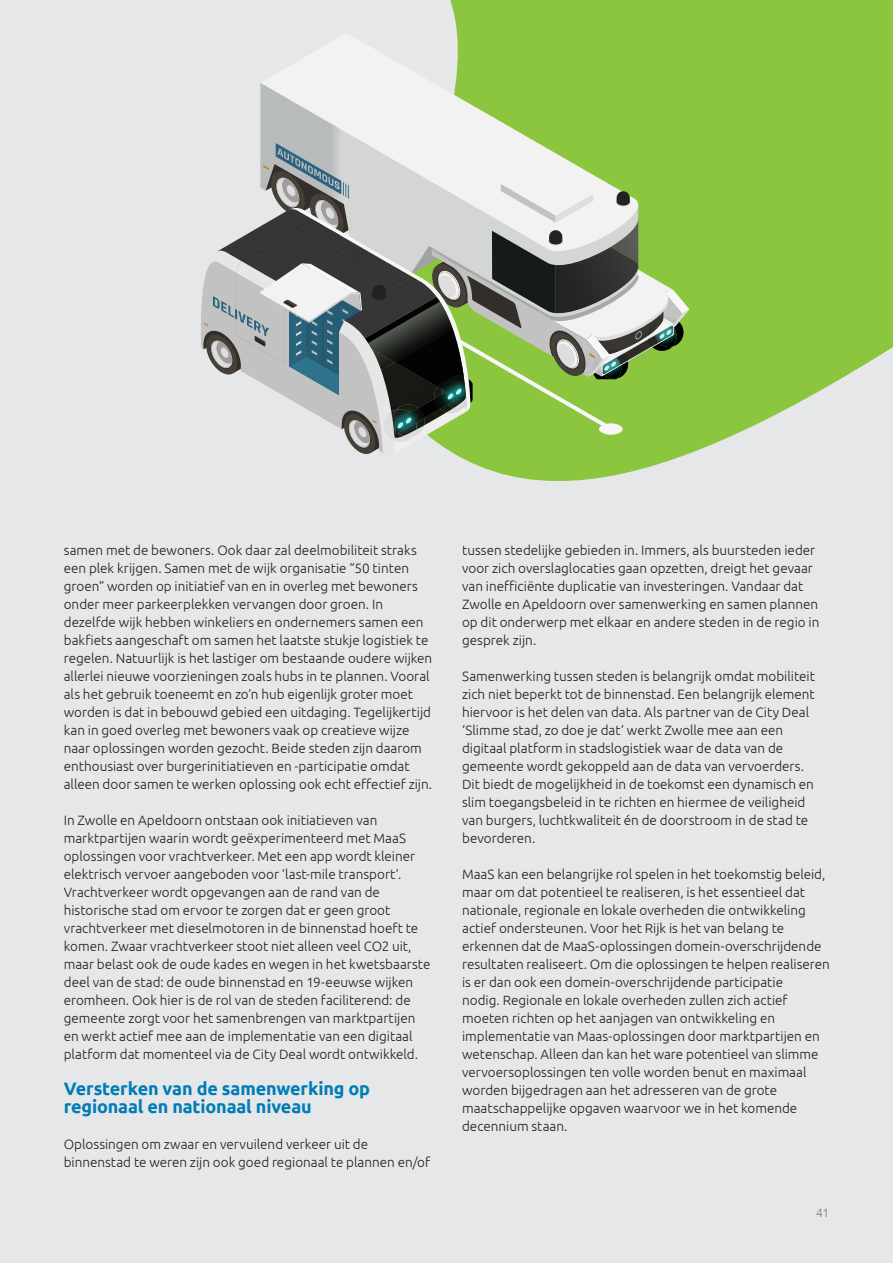
<style>
.page{position:relative;width:893px;height:1263px;background:#e6e7e9}
.page>*{position:absolute;margin:0;border:0;box-sizing:border-box;transform-origin:0 0}
.text{font:700 18px/18px "Ubuntu";letter-spacing:-.01em;color:#007cb6}
.text-2{font:300 13.5px/18px "Ubuntu";color:#231f20}
.t1{font:300 12px "Ubuntu";color:#76787b}
</style>
<div class="page">
<svg style="left:450px;top:0;width:443px;height:481px;fill:#8bc63e"></svg>
<svg style="left:260px;top:33px;width:386px;height:110px"></svg>
<svg style="left:200px;top:143px;width:489px;height:314px"></svg>
<p class="text-2" style="left:64px;top:540px;width:370px">samen met de bewoners. Ook daar zal deelmobiliteit straks een plek krijgen. Samen met de wijk organisatie “50 tinten groen” worden op initiatief van en in overleg met bewoners onder meer parkeerplekken vervangen door groen. In dezelfde wijk hebben winkeliers en ondernemers samen een bakfiets aangeschaft om samen het laatste stukje logistiek te regelen. Natuurlijk is het lastiger om bestaande oudere wijken allerlei nieuwe voorzieningen zoals hubs in te plannen. Vooral als het gebruik toeneemt en zo’n hub eigenlijk groter moet worden is dat in bebouwd gebied een uitdaging. Tegelijkertijd kan in goed overleg met bewoners vaak op creatieve wijze naar oplossingen worden gezocht. Beide steden zijn daarom enthousiast over burgerinitiatieven en -participatie omdat alleen door samen te werken oplossing ook echt effectief zijn.</p>
<p class="text-2" style="left:64px;top:810px;width:368px">In Zwolle en Apeldoorn ontstaan ook initiatieven van marktpartijen waarin wordt geëxperimenteerd met MaaS oplossingen voor vrachtverkeer. Met een app wordt kleiner elektrisch vervoer aangeboden voor ‘last-mile transport’.<br>Vrachtverkeer wordt opgevangen aan de rand van de historische stad om ervoor te zorgen dat er geen groot vrachtverkeer met dieselmotoren in de binnenstad hoeft te komen. Zwaar vrachtverkeer stoot niet alleen veel CO2 uit, maar belast ook de oude kades en wegen in het kwetsbaarste deel van de stad: de oude binnenstad en 19-eeuwse wijken eromheen. Ook hier is de rol van de steden faciliterend: de gemeente zorgt voor het samenbrengen van marktpartijen en werkt actief mee aan de implementatie van een digitaal platform dat momenteel via de City Deal wordt ontwikkeld.</p>
<p class="text" style="left:64px;top:1079px;width:308px">Versterken van de samenwerking op regionaal en nationaal niveau</p>
<p class="text-2" style="left:64px;top:1134px;width:368px">Oplossingen om zwaar en vervuilend verkeer uit de binnenstad te weren zijn ook goed regionaal te plannen en/of</p>
<p class="text-2" style="left:462px;top:540px;width:359px">tussen stedelijke gebieden in. Immers, als buursteden ieder voor zich overslaglocaties gaan opzetten, dreigt het gevaar van inefficiënte duplicatie van investeringen. Vandaar dat Zwolle en Apeldoorn over samenwerking en samen plannen op dit onderwerp met elkaar en andere steden in de regio in gesprek zijn.</p>
<p class="text-2" style="left:462px;top:666px;width:354px">Samenwerking tussen steden is belangrijk omdat mobiliteit zich niet beperkt tot de binnenstad. Een belangrijk element hiervoor is het delen van data. Als partner van de City Deal ‘Slimme stad, zo doe je dat’ werkt Zwolle mee aan een digitaal platform in stadslogistiek waar de data van de gemeente wordt gekoppeld aan de data van vervoerders.<br>Dit biedt de mogelijkheid in de toekomst een dynamisch en slim toegangsbeleid in te richten en hiermee de veiligheid van burgers, luchtkwaliteit én de doorstroom in de stad te bevorderen.</p>
<p class="text-2" style="left:462px;top:864px;width:369px">MaaS kan een belangrijke rol spelen in het toekomstig beleid, maar om dat potentieel te realiseren, is het essentieel dat nationale, regionale en lokale overheden die ontwikkeling actief ondersteunen. Voor het Rijk is het van belang te erkennen dat de MaaS-oplossingen domein-overschrijdende resultaten realiseert. Om die oplossingen te helpen realiseren is er dan ook een domein-overschrijdende participatie<br>nodig. Regionale en lokale overheden zullen zich actief moeten richten op het aanjagen van ontwikkeling en implementatie van Maas-oplossingen door marktpartijen en wetenschap. Alleen dan kan het ware potentieel van slimme vervoersoplossingen ten volle worden benut en maximaal worden bijgedragen aan het adresseren van de grote maatschappelijke opgaven waarvoor we in het komende decennium staan.</p>
<p class="t1" style="left:816px;top:1205px;width:14px">41</p>
</div>
